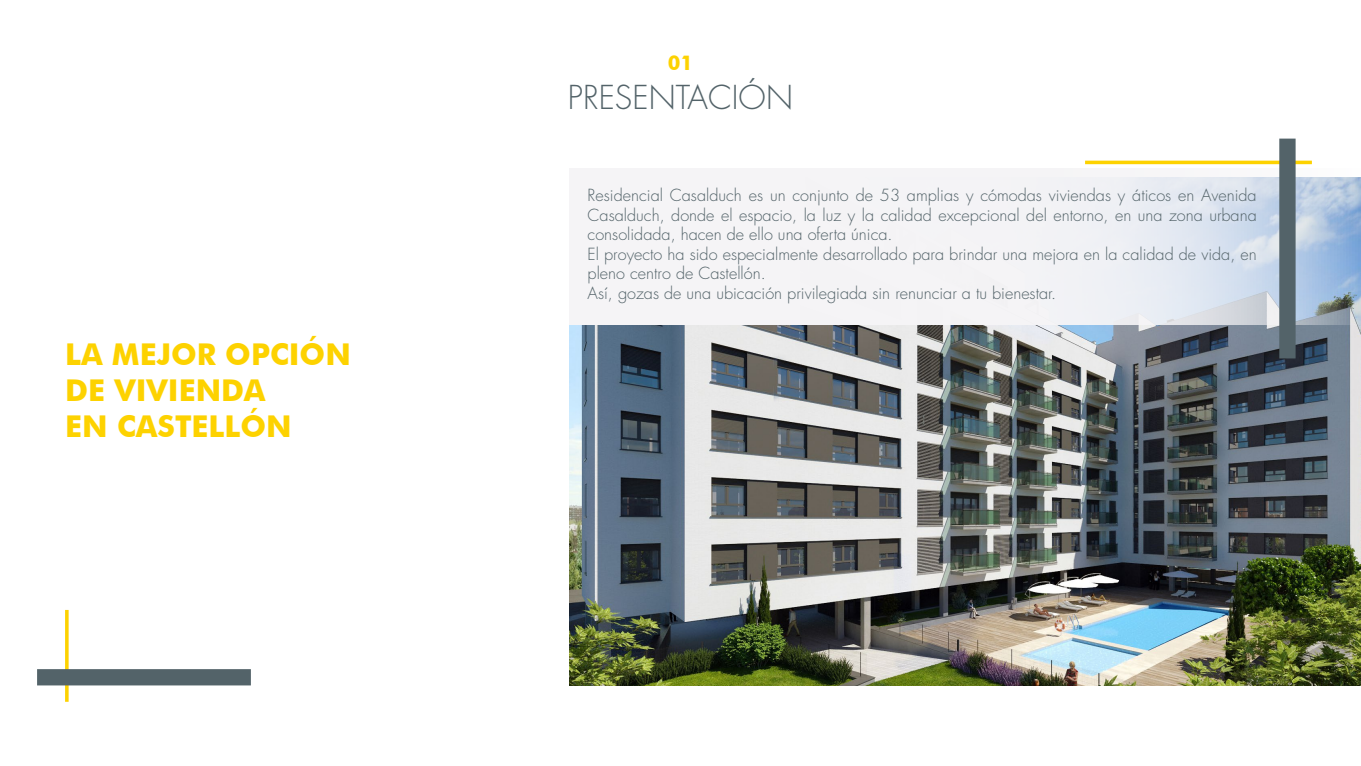
<style>
.page{position:relative;width:1361px;height:766px;background:#fff}
.page>*{position:absolute;margin:0;border:0;box-sizing:border-box;transform-origin:0 0}
.t1{font:300 32.1px "Futura Std";color:#536369}
.t2{font:700 30px/36px "Futura BT";color:#fdd200}
.t3{font:700 20.4px "Futura BT";color:#fdd200}
.t4{font:300 16.2px/19.5px "Futura Std";color:#536369}
</style>
<div class="page">
<img style="left:570px;top:325px;width:791px;height:360px">
<svg style="left:570px;top:169px;width:791px;height:156px;fill:#f4f3f6"></svg>
<hr style="left:1085px;top:161px;width:227px;height:3px;background:#fdd200">
<div style="left:1279px;top:138px;width:16px;height:220px;background:#536369"></div>
<svg style="left:65px;top:609px;width:4px;height:92px"></svg>
<div style="left:37px;top:669px;width:214px;height:16px;background:#536369"></div>
<h2 class="t2" style="left:65px;top:336px;width:287px">LA MEJOR OPCIÓN<br>DE VIVIENDA<br>EN CASTELLÓN</h2>
<p class="t3" style="left:668px;top:50px;width:27px">01</p>
<h1 class="t1" style="left:568px;top:77px;width:227px">PRESENTACIÓN</h1>
<p class="t4" style="left:587px;top:186px;width:670px">Residencial Casalduch es un conjunto de 53 amplias y cómodas viviendas y áticos en Avenida Casalduch, donde el espacio, la luz y la calidad excepcional del entorno, en una zona urbana consolidada, hacen de ello una oferta única.<br>El proyecto ha sido especialmente desarrollado para brindar una mejora en la calidad de vida, en pleno centro de Castellón.<br>Así, gozas de una ubicación privilegiada sin renunciar a tu bienestar.</p>
</div>
